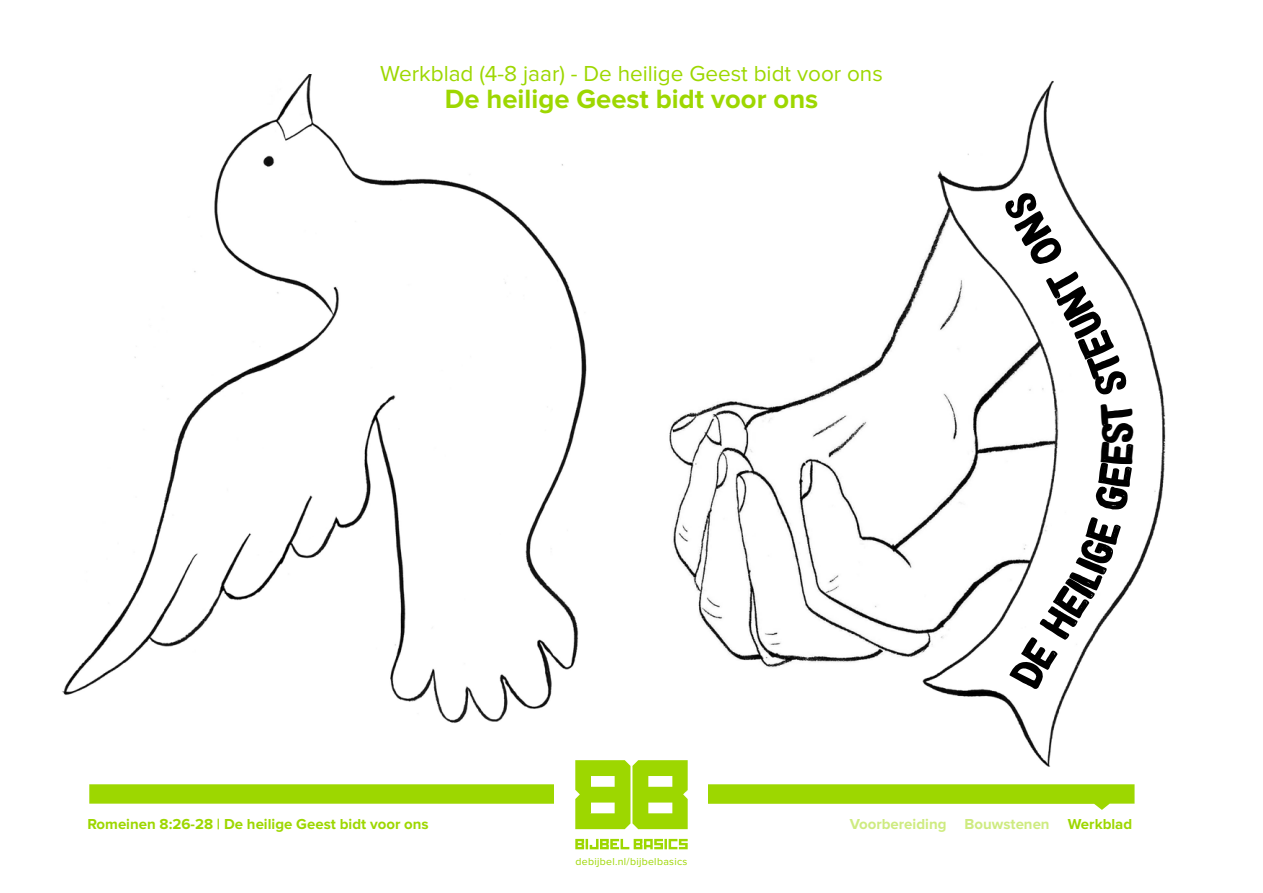
<style>
.page{position:relative;width:1263px;height:893px;background:#fff}
.page>*{position:absolute;margin:0;border:0;box-sizing:border-box;transform-origin:0 0}
.t1{font:700 27.3px "Proxima Nova";color:#9dd700}
.t2{font:22.5px "Proxima Nova";color:#9dd700}
.t3{font:700 15px "Proxima Nova";color:#9dd700}
.t4{font:700 15px "Proxima Nova";color:#ceeb80}
.t5{font:10.5px "Proxima Nova";letter-spacing:.03em;color:#9dd700}
.s1{color:#9dd700}
</style>
<div class="page">
<img style="left:669px;top:80px;width:497px;height:680px">
<div style="left:634px;top:678px;width:213px;height:99px;background:#fff;border-radius:50%"></div>
<img style="left:62px;top:75px;width:525px;height:648px">
<svg style="left:575px;top:839px;width:113px;height:10px"></svg>
<svg style="left:89px;top:760px;width:1045px;height:69px"></svg>
<svg style="left:1003px;top:190px;width:131px;height:501px"></svg>
<p class="t2" style="left:380px;top:63px;width:504px">Werkblad (4-8 jaar) - De heilige Geest bidt voor ons</p>
<p class="t1" style="left:445px;top:87px;width:375px">De heilige Geest bidt voor ons</p>
<p class="t3" style="left:87px;top:817px;width:343px">Romeinen 8:26-28 | De heilige Geest bidt voor ons</p>
<p class="t5" style="left:575px;top:856px;width:113px">debijbel.nl/bijbelbasics</p>
<p class="t4" style="left:850px;top:817px;width:284px">Voorbereiding Bouwstenen <span class="s1">Werkblad</span></p>
</div>
